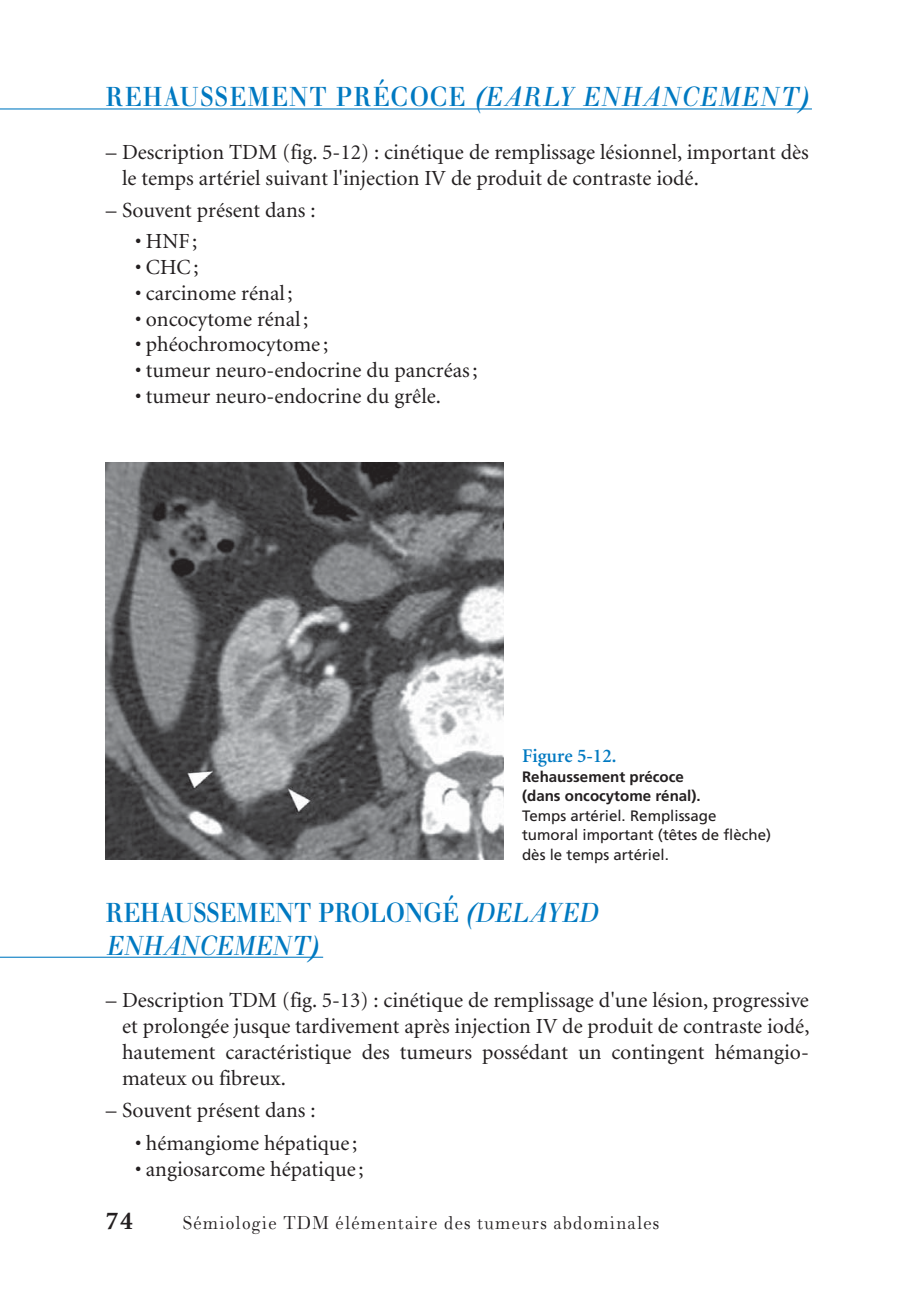
<style>
.page{position:relative;width:903px;height:1305px;background:#fff}
.page>*{position:absolute;margin:0;border:0;box-sizing:border-box;transform-origin:0 0}
.t1{font:500 32.2px/32.4px "Walbaum";color:#0079c1;scale:.87 1}
.t2{font:500 32.2px "Walbaum";letter-spacing:.05em;color:#0079c1;scale:.87 1}
.t3{font:700 25.9px "Minion";color:#231f20}
.t4{font:21.7px "Walbaum";letter-spacing:.055em;color:#231f20;scale:.92 1}
.t5{font:21.53px/25.9px "Minion";color:#231f20}
.t6{font:600 19.43px "Minion";color:#0079c1}
.t7{font:15.05px/19.4px "Frutiger";color:#231f20}
.t8{font:700 15.05px/19.4px "Frutiger";color:#231f20}
.s1{font-style:italic}
</style>
<div class="page">
<hr style="left:0;top:108px;width:812px;height:1px;background:#0079c1">
<hr style="left:0;top:957px;width:323px;height:1px;background:#0079c1">
<img style="left:106px;top:462px;width:397px;height:398px">
<h1 class="t2" style="left:106px;top:87px;width:809px">REHAUSSEMENT PRÉCOCE <span class="s1">(EARLY ENHANCEMENT)</span></h1>
<p class="t5" style="left:122px;top:141px;width:688px;text-indent:-16px">– Description TDM ( fig. 5-12 ) : cinétique de remplissage lésionnel, important dès le temps artériel suivant l'injection IV de produit de contraste iodé.</p>
<p class="t5" style="left:106px;top:199px;width:211px">– Souvent présent dans :</p>
<p class="t5" style="left:135px;top:230px;width:64px">• HNF ;</p>
<p class="t5" style="left:135px;top:256px;width:65px">• CHC ;</p>
<p class="t5" style="left:135px;top:282px;width:159px">• carcinome rénal ;</p>
<p class="t5" style="left:135px;top:307px;width:175px">• oncocytome rénal ;</p>
<p class="t5" style="left:135px;top:333px;width:195px">• phéochromocytome ;</p>
<p class="t5" style="left:135px;top:359px;width:344px">• tumeur neuro-endocrine du pancréas ;</p>
<p class="t5" style="left:135px;top:385px;width:307px">• tumeur neuro-endocrine du grêle .</p>
<p class="t6" style="left:522px;top:748px;width:96px">Figure 5-12.</p>
<p class="t8" style="left:522px;top:768px;width:180px">Rehaussement précoce (dans oncocytome rénal).</p>
<p class="t7" style="left:522px;top:807px;width:251px">Temps artériel. Remplissage tumoral important (têtes de flèche) dès le temps artériel.</p>
<h1 class="t1" style="left:106px;top:901px;width:567px">REHAUSSEMENT PROLONGÉ <span class="s1">(DELAYED<br>ENHANCEMENT)</span></h1>
<p class="t5" style="left:122px;top:989px;width:689px;text-align:justify;text-indent:-16px">– Description TDM ( fig. 5-13 ) : cinétique de remplissage d'une lésion, progressive et prolongée jusque tardivement après injection IV de produit de contraste iodé, hautement caractéristique des tumeurs possédant un contingent hémangio&shy;mateux ou fibreux.</p>
<p class="t5" style="left:106px;top:1099px;width:211px">– Souvent présent dans :</p>
<p class="t5" style="left:135px;top:1132px;width:224px">• hémangiome hépatique ;</p>
<p class="t5" style="left:135px;top:1158px;width:230px">• angiosarcome hépatique ;</p>
<p class="t3" style="left:106px;top:1211px;width:28px">74</p>
<p class="t4" style="left:183px;top:1216px;width:519px">Sémiologie TDM élémentaire des tumeurs abdominales</p>
</div>
